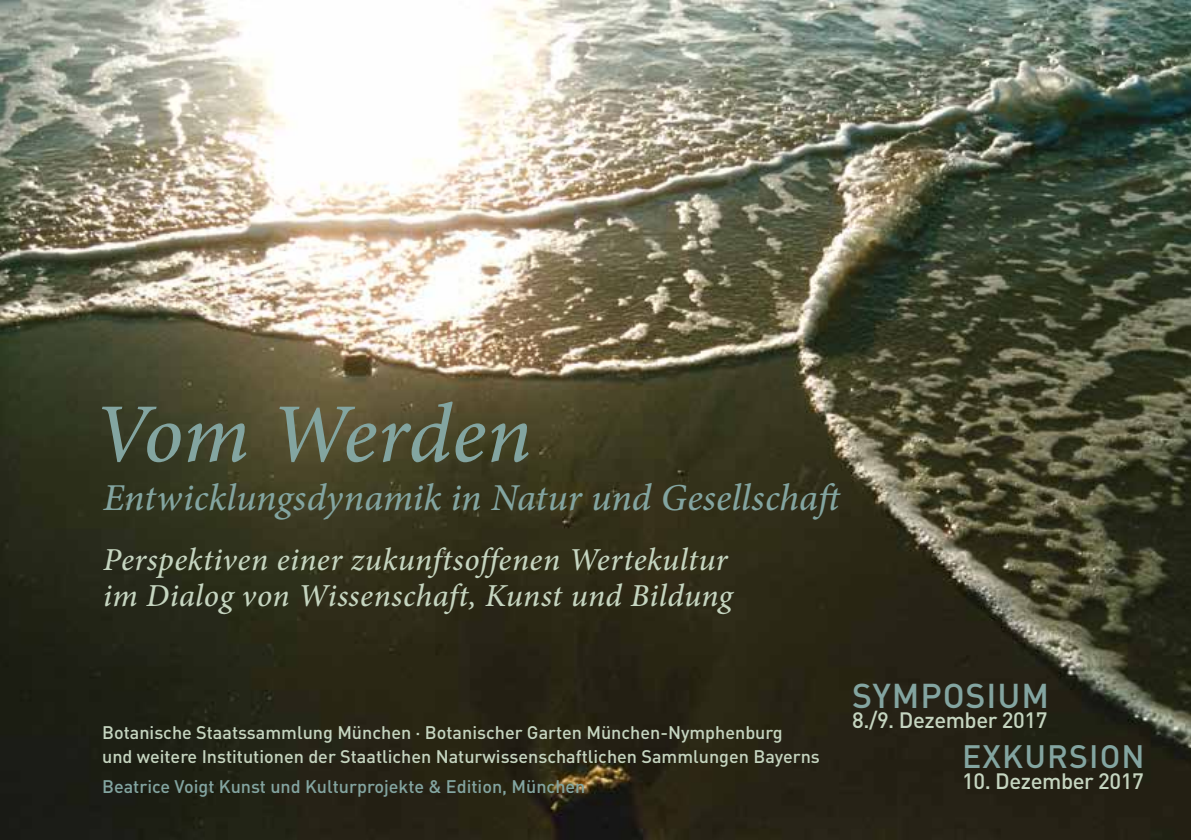
<style>
.page{position:relative;width:1191px;height:840px;background:#fff}
.page>*{position:absolute;margin:0;border:0;box-sizing:border-box;transform-origin:0 0}
.t1{font:italic 500 84px "Minion Pro";color:#83a5a1}
.t2{font:italic 500 38px "Minion Pro";letter-spacing:.005em;color:#83a5a1}
.t3{font:500 34px "FFDIN";letter-spacing:.025em;color:#83a5a1}
.t4{font:italic 500 32px/36px "Minion Pro";letter-spacing:.015em;color:#c5d5c0}
.t5{font:500 32px "FFDIN";letter-spacing:.035em;color:#83a5a1}
.t6{font:500 22px "FFDIN";letter-spacing:-.02em;color:#c5d5c0}
.t7{font:500 18px/24px "FFDIN";color:#c5d5c0}
.t8{font:500 18px "FFDIN";color:#83a5a1}
</style>
<div class="page">
<img style="left:0;top:0;width:1191px;height:839px">
<h1 class="t1" style="left:94px;top:376px;width:439px">Vom Werden</h1>
<h2 class="t2" style="left:103px;top:471px;width:744px">Entwicklungsdynamik in Natur und Gesellschaft</h2>
<h3 class="t4" style="left:103px;top:541px;width:631px">Perspektiven einer zukunftsoffenen Wertekultur im Dialog von Wissenschaft, Kunst und Bildung</h3>
<p class="t7" style="left:102px;top:719px;width:719px">Botanische Staatssammlung München · Botanischer Garten München-Nymphenburg<br>und weitere Institutionen der Staatlichen Naturwissenschaftlichen Sammlungen Bayerns</p>
<p class="t8" style="left:102px;top:774px;width:485px">Beatrice Voigt Kunst und Kulturprojekte &amp; Edition, München</p>
<h3 class="t3" style="left:852px;top:673px;width:198px">SYMPOSIUM</h3>
<p class="t6" style="left:852px;top:705px;width:197px">8./9. Dezember 2017</p>
<h3 class="t5" style="left:962px;top:735px;width:184px">EXKURSION</h3>
<p class="t6" style="left:962px;top:766px;width:183px">10. Dezember 2017</p>
</div>
